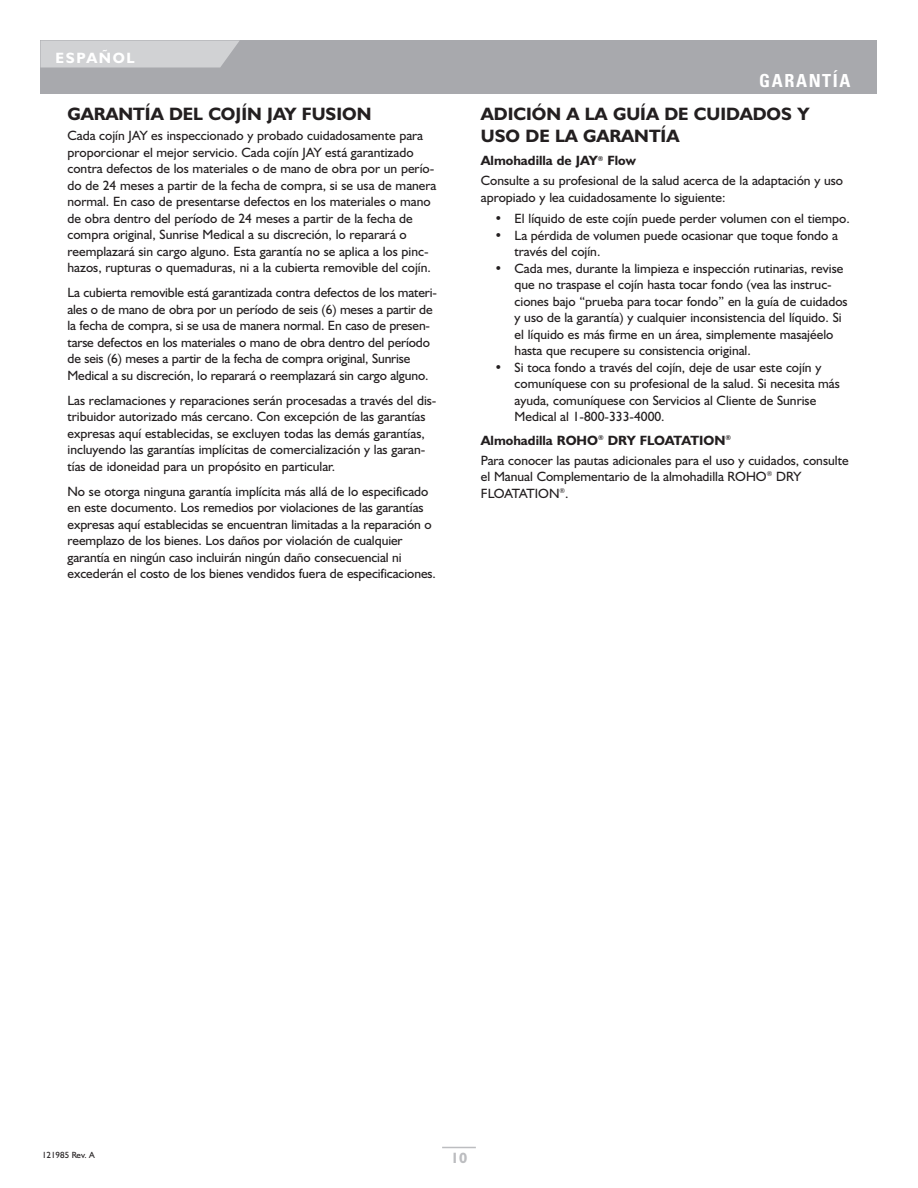
<style>
.page{position:relative;width:918px;height:1188px;background:#fff}
.page>*{position:absolute;margin:0;border:0;box-sizing:border-box;transform-origin:0 0}
.t1{font:700 18px/21.6px "Humanist 521 BT";color:#231f20}
.t2{font:700 condensed 18px "Univers";letter-spacing:.09em;color:#fff}
.t3{font:700 15px "Humanist 521 BT";letter-spacing:.11em;color:#fff}
.t4{font:700 15px "Humanist 521 BT";color:#bcbdc0}
.t5{font:13.5px/16.5px "Humanist 521 BT";color:#231f20}
.t6{font:9px "Humanist 521 BT";color:#231f20}
.s1{font-weight:700}
</style>
<div class="page">
<div style="left:40px;top:40px;width:838px;height:54px;background:#a8a9ad"></div>
<svg style="left:40px;top:40px;width:200px;height:28px;background:#cdced0"></svg>
<hr style="left:442px;top:1147px;width:34px;height:1px;background:#bcbdc0">
<p class="t3" style="left:56px;top:52px;width:81px">ESPAÑOL</p>
<h1 class="t1" style="left:68px;top:105px;width:305px">GARANTÍA DEL COJÍN JAY FUSION</h1>
<p class="t5" style="left:68px;top:129px;width:370px">Cada cojín JAY es inspeccionado y probado cuidadosamente para proporcionar el mejor servicio. Cada cojín JAY está garantizado contra defectos de los materiales o de mano de obra por un perío&shy;do de 24 meses a partir de la fecha de compra, si se usa de manera normal. En caso de presentarse defectos en los materiales o mano de obra dentro del período de 24 meses a partir de la fecha de compra original, Sunrise Medical a su discreción, lo reparará o reemplazará sin cargo alguno. Esta garantía no se aplica a los pinc&shy;hazos, rupturas o quemaduras, ni a la cubierta removible del cojín.</p>
<p class="t5" style="left:68px;top:286px;width:371px">La cubierta removible está garantizada contra defectos de los materi&shy;ales o de mano de obra por un período de seis (6) meses a partir de la fecha de compra, si se usa de manera normal. En caso de presen&shy;tarse defectos en los materiales o mano de obra dentro del período de seis (6) meses a partir de la fecha de compra original, Sunrise Medical a su discreción, lo reparará o reemplazará sin cargo alguno.</p>
<p class="t5" style="left:68px;top:393px;width:371px">Las reclamaciones y reparaciones serán procesadas a través del dis&shy;tribuidor autorizado más cercano. Con excepción de las garantías expresas aquí establecidas, se excluyen todas las demás garantías, incluyendo las garantías implícitas de comercialización y las garan&shy;tías de idoneidad para un propósito en particular.</p>
<p class="t5" style="left:68px;top:485px;width:370px">No se otorga ninguna garantía implícita más allá de lo especificado en este documento. Los remedios por violaciones de las garantías expresas aquí establecidas se encuentran limitadas a la reparación o reemplazo de los bienes. Los daños por violación de cualquier garantía en ningún caso incluirán ningún daño consecuencial ni excederán el costo de los bienes vendidos fuera de especificaciones.</p>
<h1 class="t2" style="left:759px;top:74px;width:93px">GARANTÍA</h1>
<h1 class="t1" style="left:481px;top:105px;width:330px">ADICIÓN A LA GUÍA DE CUIDADOS Y<br>USO DE LA GARANTÍA</h1>
<p class="t5" style="left:481px;top:152px;width:364px;line-height:19.8px"><span class="s1">Almohadilla de JAY</span><sup>®</sup> <span class="s1">Flow<br></span>Consulte a su profesional de la salud acerca de la adaptación y uso</p>
<p class="t5" style="left:481px;top:190px;width:246px">apropiado y lea cuidadosamente lo siguiente:</p>
<p class="t5" style="left:494px;top:212px;width:357px">• El líquido de este cojín puede perder volumen con el tiempo.</p>
<p class="t5" style="left:515px;top:229px;width:325px;text-indent:-20px">• La pérdida de volumen puede ocasionar que toque fondo a través del cojín.</p>
<p class="t5" style="left:515px;top:262px;width:335px;text-indent:-20px">• Cada mes, durante la limpieza e inspección rutinarias, revise que no traspase el cojín hasta tocar fondo (vea las instruc&shy;ciones bajo “prueba para tocar fondo” en la guía de cuidados y uso de la garantía) y cualquier inconsistencia del líquido. Si el líquido es más firme en un área, simplemente masajéelo hasta que recupere su consistencia original.</p>
<p class="t5" style="left:515px;top:361px;width:327px;text-indent:-20px">• Si toca fondo a través del cojín, deje de usar este cojín y comuníquese con su profesional de la salud. Si necesita más ayuda, comuníquese con Servicios al Cliente de Sunrise Medical al 1-800-333-4000.</p>
<p class="t5" style="left:481px;top:432px;width:369px;line-height:19.8px"><span class="s1">Almohadilla ROHO</span><sup>®</sup> <span class="s1">DRY FLOATATION</span><sup>®<br></sup>Para conocer las pautas adicionales para el uso y cuidados, consulte</p>
<p class="t5" style="left:481px;top:470px;width:322px">el Manual Complementario de la almohadilla ROHO<sup>®</sup> DRY<br>FLOATATION<sup>®</sup>.</p>
<p class="t6" style="left:42px;top:1152px;width:54px">121985 Rev. A</p>
<p class="t4" style="left:451px;top:1152px;width:18px">10</p>
</div>
